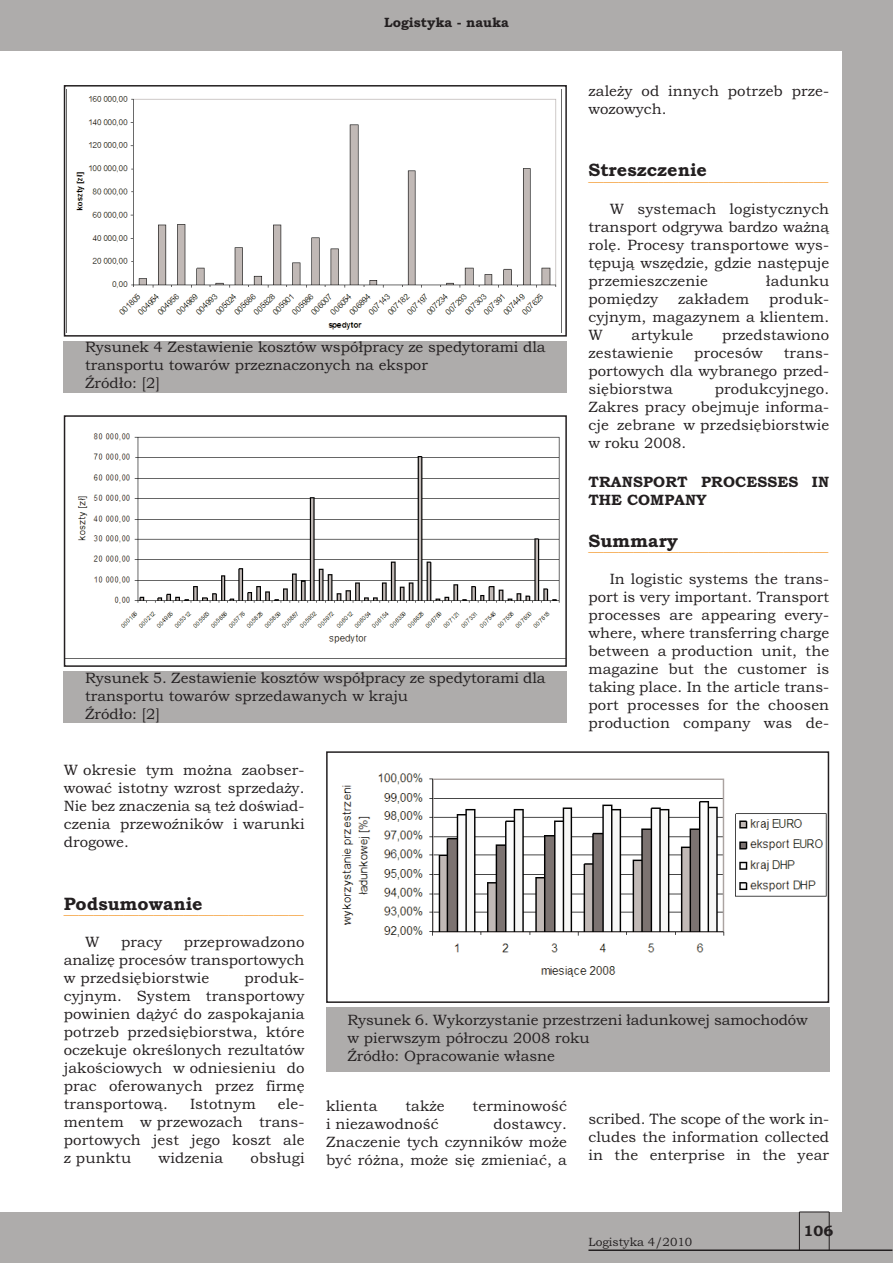
<style>
.page{position:relative;width:893px;height:1263px;background:#aeacab}
.page>*{position:absolute;margin:0;border:0;box-sizing:border-box;transform-origin:0 0}
.t1{font:15px/18px "Bookman Old Style";letter-spacing:.01em;color:#231f20;text-align:justify}
.t2{font:15px/33px "Bookman Old Style";letter-spacing:.01em;color:#f49f39;text-align:right}
.t3{font:700 15px/18px "Bookman Old Style";letter-spacing:.01em;color:#231f20}
.t4{font:700 13.5px "Bookman Old Style";color:#231f20}
.t5{font:12px "Bookman Old Style";color:#231f20}
.s1{color:#231f20}
</style>
<div class="page">
<div style="left:0;top:51px;width:842px;height:1161px;background:#fff"></div>
<hr style="left:588px;top:1249px;width:304px;height:2px;background:#231f20">
<hr style="left:829px;top:1212px;width:1px;height:38px;background:#231f20">
<hr style="left:799px;top:1212px;width:1px;height:38px;background:#231f20">
<hr style="left:799px;top:1212px;width:30px;height:1px;background:#231f20">
<img style="left:76px;top:89px;width:486px;height:243px">
<div style="left:64px;top:85px;width:503px;height:252px;border:2px solid #231f20"></div>
<div style="left:64px;top:341px;width:503px;height:52px;background:#aeacab"></div>
<img style="left:67px;top:433px;width:497px;height:226px">
<div style="left:64px;top:415px;width:503px;height:252px;border:2px solid #231f20"></div>
<div style="left:64px;top:671px;width:503px;height:52px;background:#aeacab"></div>
<img style="left:341px;top:773px;width:485px;height:204px">
<div style="left:326px;top:751px;width:503px;height:252px;border:2px solid #231f20"></div>
<div style="left:326px;top:1007px;width:503px;height:64px;background:#aeacab"></div>
<p class="t4" style="left:384px;top:14px;width:126px">Logistyka - nauka</p>
<p class="t1" style="left:85px;top:338px;width:462px;text-align:left">Rysunek 4 Zestawienie kosztów współpracy ze spedytorami dla transportu towarów przeznaczonych na ekspor<br>Źródło: [2]</p>
<p class="t1" style="left:85px;top:668px;width:462px;text-align:left">Rysunek 5. Zestawienie kosztów współpracy ze spedytorami dla transportu towarów sprzedawanych w kraju<br>Źródło: [2]</p>
<p class="t1" style="left:64px;top:761px;width:242px">W okresie tym można zaobser&shy;wować istotny wzrost sprzedaży.<br>Nie bez znaczenia są też doświad&shy;czenia przewoźników i warunki drogowe.</p>
<p class="t1" style="left:588px;top:82px;width:242px">zależy od innych potrzeb prze&shy;wozowych.</p>
<p class="t2" style="left:588px;top:159px;width:242px"><sup>S</sup>__<sup>t</sup>_<sup>r</sup>_<sup>e</sup>__<sup>s</sup>_<sup>z</sup>_<sup>c</sup>__<sup>z</sup>_<sup>e</sup>_<sup>n</sup>__<sup>i</sup>_<sup>e</sup>_________________<br><span class="s1">W systemach logistycznych</span></p>
<p class="t1" style="left:588px;top:218px;width:242px">transport odgrywa bardzo ważną rolę. Procesy transportowe wys&shy;tępują wszędzie, gdzie następuje przemieszczenie</p>
<p class="t1" style="left:766px;top:272px;width:65px">ładunku</p>
<p class="t1" style="left:588px;top:290px;width:242px;text-indent:181px">produk&shy;cyjnym, magazynem a klientem.<br>W</p>
<p class="t1" style="left:588px;top:290px;width:71px">pomiędzy</p>
<p class="t1" style="left:678px;top:290px;width:72px">zakładem</p>
<p class="t1" style="left:631px;top:326px;width:63px">artykule</p>
<p class="t1" style="left:722px;top:326px;width:109px">przedstawiono</p>
<p class="t1" style="left:588px;top:344px;width:86px">zestawienie</p>
<p class="t1" style="left:694px;top:344px;width:70px">procesów</p>
<p class="t1" style="left:588px;top:344px;width:242px;text-indent:195px">trans&shy;portowych dla wybranego przed&shy;siębiorstwa</p>
<p class="t1" style="left:588px;top:380px;width:242px;text-indent:126px">produkcyjnego.<br>Zakres pracy obejmuje informa&shy;cje zebrane w przedsiębiorstwie w roku 2008.</p>
<p class="t3" style="left:588px;top:473px;width:242px">TRANSPORT PROCESSES IN<br>THE COMPANY</p>
<p class="t2" style="left:588px;top:529px;width:242px"><sup>S</sup>__<sup>u</sup>__<sup>m</sup>__<sup>m</sup>__<sup>a</sup>__<sup>r</sup>_<sup>y</sup>_____________________<br><span class="s1">In logistic systems the trans-</span></p>
<p class="t1" style="left:588px;top:588px;width:242px">port is very important. Transport processes are appearing every&shy;where, where transferring charge between a production unit, the magazine but the customer is taking place. In the article trans&shy;port processes for the choosen production company was de-</p>
<p class="t2" style="left:64px;top:892px;width:242px"><sup>P</sup>__<sup>o</sup>__<sup>d</sup>_<sup>s</sup>_<sup>u</sup>__<sup>m</sup>__<sup>o</sup>__<sup>w</sup>__<sup>a</sup>_<sup>n</sup>__<sup>i</sup>_<sup>e</sup>______________</p>
<p class="t1" style="left:85px;top:933px;width:16px">W</p>
<p class="t1" style="left:121px;top:933px;width:43px">pracy</p>
<p class="t1" style="left:64px;top:933px;width:242px;text-indent:120px">przeprowadzono analizę procesów transportowych w przedsiębiorstwie</p>
<p class="t1" style="left:64px;top:969px;width:242px;text-indent:181px">produk&shy;cyjnym. System transportowy powinien dążyć do zaspokajania potrzeb przedsiębiorstwa, które oczekuje określonych rezultatów jakościowych w odniesieniu do prac oferowanych przez firmę transportową.</p>
<p class="t1" style="left:64px;top:1095px;width:242px;text-indent:214px">ele&shy;mentem w przewozach trans&shy;portowych jest jego koszt ale z punktu</p>
<p class="t1" style="left:190px;top:1095px;width:67px">Istotnym</p>
<p class="t1" style="left:159px;top:1149px;width:66px">widzenia</p>
<p class="t1" style="left:250px;top:1149px;width:56px">obsługi</p>
<p class="t1" style="left:347px;top:1011px;width:462px;text-align:left">Rysunek 6. Wykorzystanie przestrzeni ładunkowej samochodów w pierwszym półroczu 2008 roku<br>Źródło: Opracowanie własne</p>
<p class="t1" style="left:326px;top:1097px;width:53px">klienta</p>
<p class="t1" style="left:405px;top:1097px;width:41px">także</p>
<p class="t1" style="left:473px;top:1097px;width:96px">terminowość</p>
<p class="t1" style="left:326px;top:1115px;width:114px">i niezawodność</p>
<p class="t1" style="left:326px;top:1115px;width:242px;text-indent:167px">dostawcy.<br>Znaczenie tych czynników może być różna, może się zmieniać, a</p>
<p class="t1" style="left:588px;top:1110px;width:242px">scribed. The scope of the work in&shy;cludes the information collected in the enterprise in the year</p>
<p class="t5" style="left:588px;top:1234px;width:105px">Logistyka 4/2010</p>
<p class="t3" style="left:803px;top:1222px;width:31px">106</p>
</div>
